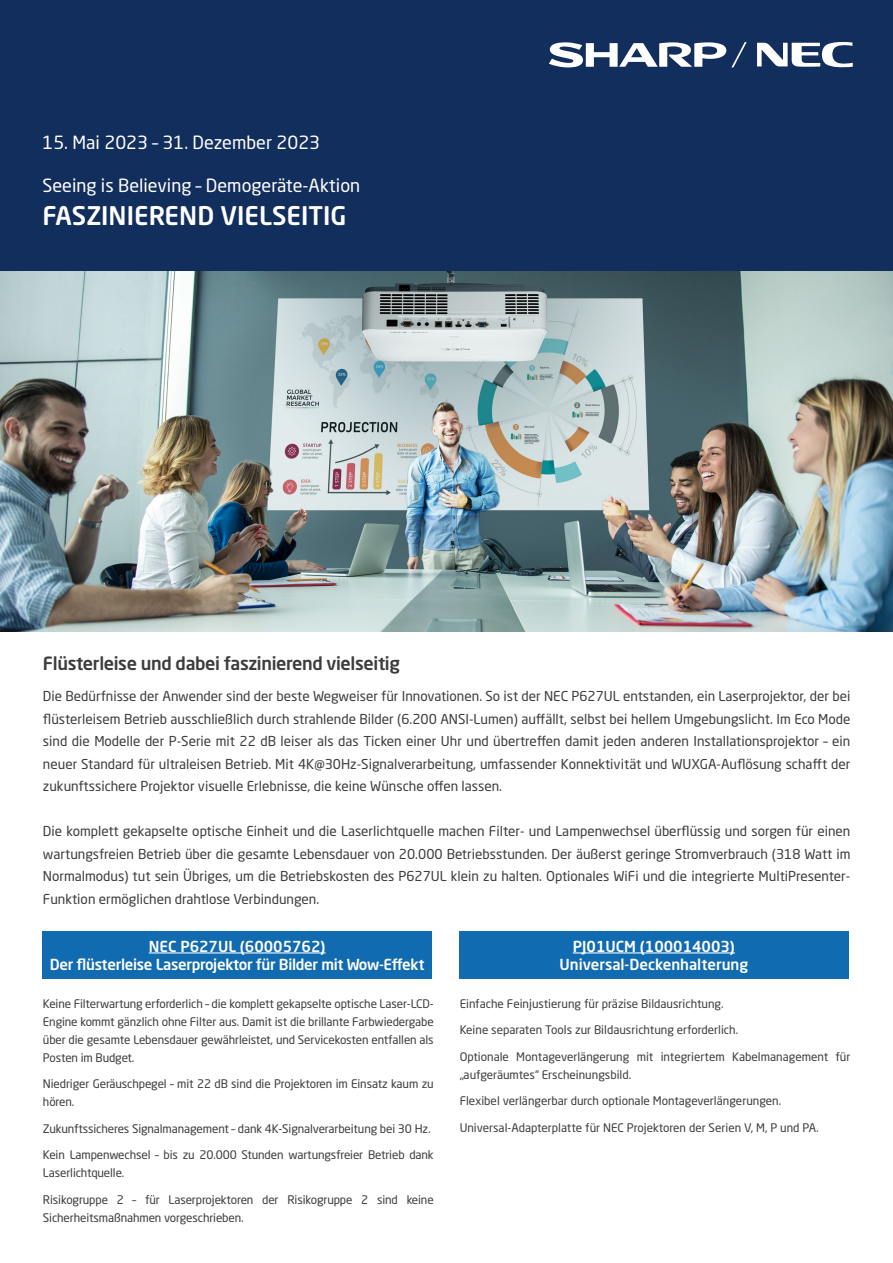
<style>
.page{position:relative;width:893px;height:1263px;background:#fff}
.page>*{position:absolute;margin:0;border:0;box-sizing:border-box;transform-origin:0 0}
.t1{font:500 25.35px "Neo Sans Pro";color:#fff}
.t2{font:18px "Neo Sans Pro";color:#fff}
.t3{font:500 18px "Neo Sans Pro";letter-spacing:-.02em;color:#3c3c3b}
.t4{font:500 15px/18px "Neo Sans Pro";letter-spacing:-.02em;color:#fff;text-align:center}
.t5{font:500 15px/18px "Neo Sans Pro";color:#fff;text-align:center}
.t6{font:13.5px/22.5px "Neo Sans Pro";color:#3c3c3b;text-align:justify}
.t7{font:11.7px/18px "Neo Sans Pro";letter-spacing:-.01em;color:#3c3c3b}
</style>
<div class="page">
<div style="left:0;top:0;width:893px;height:272px;background:#122e5c"></div>
<svg style="left:757px;top:42px;width:96px;height:25px"></svg>
<svg style="left:549px;top:42px;width:198px;height:26px"></svg>
<img style="left:0;top:271px;width:893px;height:360px">
<div style="left:43px;top:931px;width:389px;height:48px;background:#116bb0"></div>
<hr style="left:149px;top:952px;width:176px;height:1px;background:#fff">
<div style="left:459px;top:931px;width:389px;height:48px;background:#116bb0"></div>
<hr style="left:573px;top:952px;width:162px;height:1px;background:#fff">
<h2 class="t2" style="left:43px;top:132px;width:279px">15. Mai 2023 – 31. Dezember 2023</h2>
<h2 class="t2" style="left:43px;top:174px;width:319px">Seeing is Believing – Demogeräte-Aktion</h2>
<h1 class="t1" style="left:43px;top:200px;width:306px">FASZINIEREND VIELSEITIG</h1>
<h2 class="t3" style="left:43px;top:652px;width:358px">Flüsterleise und dabei faszinierend vielseitig</h2>
<p class="t6" style="left:43px;top:685px;width:809px">Die Bedürfnisse der Anwender sind der beste Wegweiser für Innovationen. So ist der NEC P627UL entstanden, ein Laserprojektor, der bei flüsterleisem Betrieb ausschließlich durch strahlende Bilder (6.200 ANSI-Lumen) auffällt, selbst bei hellem Umgebungslicht. Im Eco Mode sind die Modelle der P-Serie mit 22 dB leiser als das Ticken einer Uhr und übertreffen damit jeden anderen Installationsprojektor – ein neuer Standard für ultraleisen Betrieb. Mit 4K@30Hz-Signalverarbeitung, umfassender Konnektivität und WUXGA-Auflösung schafft der zukunftssichere Projektor visuelle Erlebnisse, die keine Wünsche offen lassen.</p>
<p class="t6" style="left:43px;top:820px;width:809px">Die komplett gekapselte optische Einheit und die Laserlichtquelle machen Filter- und Lampenwechsel überflüssig und sorgen für einen wartungsfreien Betrieb über die gesamte Lebensdauer von 20.000 Betriebsstunden. Der äußerst geringe Stromverbrauch (318 Watt im Normalmodus) tut sein Übriges, um die Betriebskosten des P627UL klein zu halten. Optionales WiFi und die integrierte MultiPresenter-Funktion ermöglichen drahtlose Verbindungen.</p>
<p class="t4" style="left:50px;top:937px;width:376px">NEC P627UL (60005762)<br>Der flüsterleise Laserprojektor für Bilder mit Wow-Effekt</p>
<p class="t5" style="left:560px;top:937px;width:190px">PJ01UCM (100014003)<br>Universal-Deckenhalterung</p>
<p class="t7" style="left:43px;top:994px;width:392px;text-align:justify">Keine Filterwartung erforderlich – die komplett gekapselte optische Laser-LCD-Engine kommt gänzlich ohne Filter aus. Damit ist die brillante Farbwiedergabe über die gesamte Lebensdauer gewährleistet, und Servicekosten entfallen als Posten im Budget.</p>
<p class="t7" style="left:43px;top:1074px;width:392px">Niedriger Geräuschpegel – mit 22 dB sind die Projektoren im Einsatz kaum zu hören.</p>
<p class="t7" style="left:43px;top:1119px;width:389px">Zukunftssicheres Signalmanagement – dank 4K-Signalverarbeitung bei 30 Hz.</p>
<p class="t7" style="left:43px;top:1145px;width:392px">Kein Lampenwechsel – bis zu 20.000 Stunden wartungsfreier Betrieb dank<br>Laserlichtquelle.</p>
<p class="t7" style="left:43px;top:1190px;width:392px">Risikogruppe 2 – für Laserprojektoren der Risikogruppe 2 sind keine<br>Sicherheitsmaßnahmen vorgeschrieben.</p>
<p class="t7" style="left:460px;top:994px;width:265px">Einfache Feinjustierung für präzise Bildausrichtung.</p>
<p class="t7" style="left:460px;top:1020px;width:280px">Keine separaten Tools zur Bildausrichtung erforderlich.</p>
<p class="t7" style="left:460px;top:1047px;width:392px">Optionale Montageverlängerung mit integriertem Kabelmanagement für „aufgeräumtes“ Erscheinungsbild.</p>
<p class="t7" style="left:460px;top:1091px;width:323px">Flexibel verlängerbar durch optionale Montageverlängerungen.</p>
<p class="t7" style="left:460px;top:1118px;width:360px">Universal-Adapterplatte für NEC Projektoren der Serien V, M, P und PA.</p>
</div>
